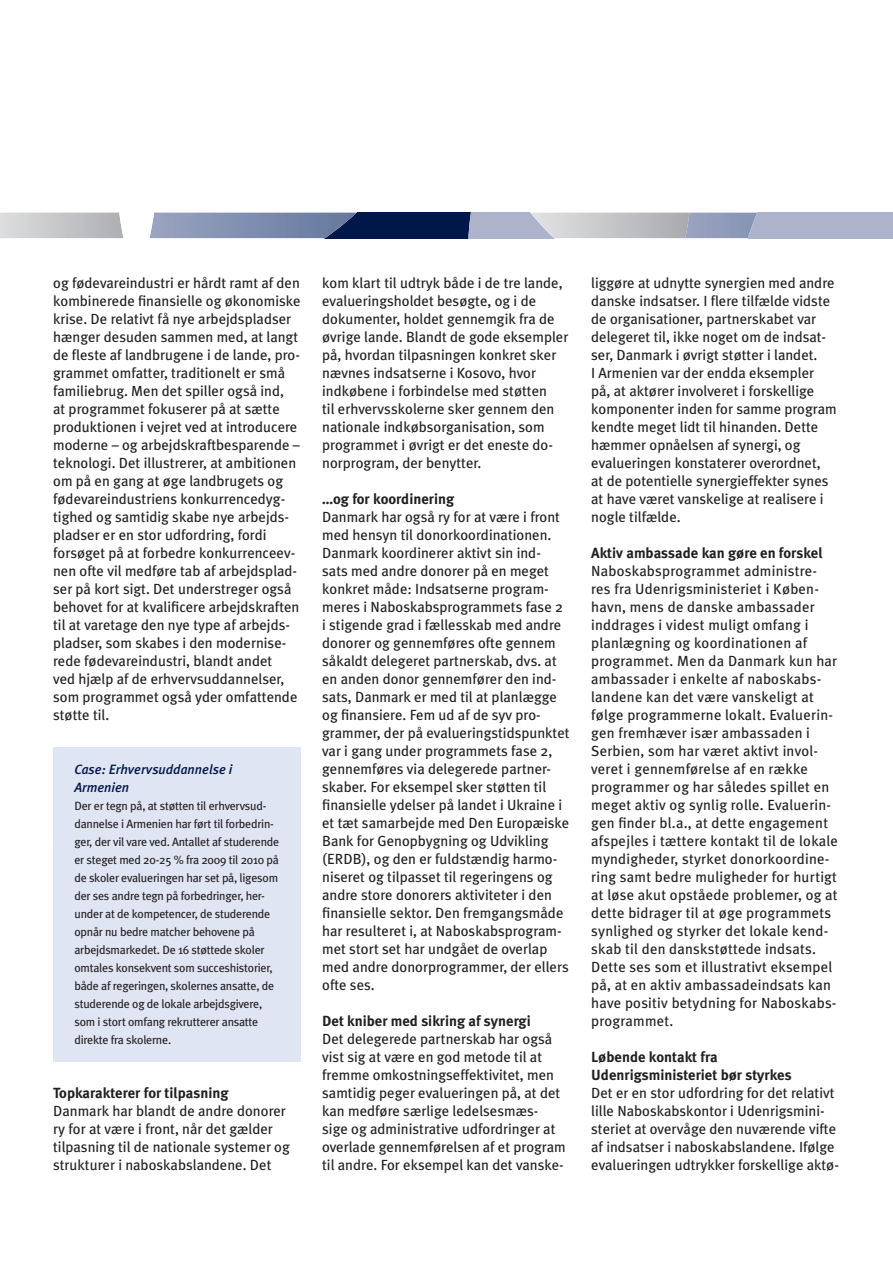
<style>
.page{position:relative;width:893px;height:1263px;background:#fff}
.page>*{position:absolute;margin:0;border:0;box-sizing:border-box;transform-origin:0 0}
.Body_Meta{font:14.7px/18px "Meta Plus";color:#231f20}
.Body-underrubrik{font:700 14.7px/18px "Meta Plus";color:#231f20}
.Fakta-toptekst{font:italic 500 13.5px/18px "Meta Plus";color:#00174a}
.Fakta-toptekst-2{font:12px/18px "Meta Plus";letter-spacing:-.02em;color:#231f20}
</style>
<div class="page">
<svg style="left:0;top:213px;width:893px;height:25px;background:#929bb2"></svg>
<div style="left:53px;top:747px;width:248px;height:315px;background:#e0e5f3"></div>
<p class="Body_Meta" style="left:53px;top:274px;width:249px">og fødevareindustri er hårdt ramt af den kombinerede finansielle og økonomiske krise. De relativt få nye arbejdspladser hænger desuden sammen med, at langt de fleste af landbrugene i de lande, pro&shy;grammet omfatter, traditionelt er små familiebrug. Men det spiller også ind,<br>at programmet fokuserer på at sætte produktionen i vejret ved at introducere moderne – og arbejdskraftbesparende – teknologi. Det illustrerer, at ambitionen om på en gang at øge landbrugets og fødevareindustriens konkurrencedyg&shy;tighed og samtidig skabe nye arbejds&shy;pladser er en stor udfordring, fordi forsøget på at forbedre konkurrenceev&shy;nen ofte vil medføre tab af arbejdsplad&shy;ser på kort sigt. Det understreger også behovet for at kvalificere arbejdskraften til at varetage den nye type af arbejds&shy;pladser, som skabes i den modernise&shy;rede fødevareindustri, blandt andet<br>ved hjælp af de erhvervsuddannelser, som programmet også yder omfattende støtte til.</p>
<p class="Fakta-toptekst" style="left:74px;top:760px;width:160px">Case: Erhvervsuddannelse i<br>Armenien</p>
<p class="Fakta-toptekst-2" style="left:74px;top:797px;width:206px">Der er tegn på, at støtten til erhvervsud&shy;dannelse i Armenien har ført til forbedrin&shy;ger, der vil vare ved. Antallet af studerende er steget med 20-25 % fra 2009 til 2010 på de skoler evalueringen har set på, ligesom der ses andre tegn på forbedringer, her&shy;under at de kompetencer, de studerende opnår nu bedre matcher behovene på arbejdsmarkedet. De 16 støttede skoler omtales konsekvent som succeshistorier, både af regeringen, skolernes ansatte, de studerende og de lokale arbejdsgivere, som i stort omfang rekrutterer ansatte direkte fra skolerne.</p>
<p class="Body-underrubrik" style="left:53px;top:1084px;width:177px">Topkarakterer for tilpasning</p>
<p class="Body_Meta" style="left:53px;top:1102px;width:238px">Danmark har blandt de andre donorer ry for at være i front, når det gælder tilpasning til de nationale systemer og strukturer i naboskabslandene. Det</p>
<p class="Body_Meta" style="left:322px;top:274px;width:248px">kom klart til udtryk både i de tre lande, evalueringsholdet besøgte, og i de dokumenter, holdet gennemgik fra de øvrige lande. Blandt de gode eksempler på, hvordan tilpasningen konkret sker nævnes indsatserne i Kosovo, hvor indkøbene i forbindelse med støtten<br>til erhvervsskolerne sker gennem den nationale indkøbsorganisation, som programmet i øvrigt er det eneste do&shy;norprogram, der benytter.</p>
<p class="Body-underrubrik" style="left:322px;top:490px;width:133px">…og for koordinering</p>
<p class="Body_Meta" style="left:322px;top:508px;width:249px">Danmark har også ry for at være i front med hensyn til donorkoordinationen.<br>Danmark koordinerer aktivt sin ind&shy;sats med andre donorer på en meget konkret måde: Indsatserne program&shy;meres i Naboskabsprogrammets fase 2 i stigende grad i fællesskab med andre donorer og gennemføres ofte gennem såkaldt delegeret partnerskab, dvs. at en anden donor gennemfører den ind&shy;sats, Danmark er med til at planlægge og finansiere. Fem ud af de syv pro&shy;grammer, der på evalueringstidspunktet var i gang under programmets fase 2, gennemføres via delegerede partner&shy;skaber. For eksempel sker støtten til finansielle ydelser på landet i Ukraine i et tæt samarbejde med Den Europæiske Bank for Genopbygning og Udvikling (ERDB), og den er fuldstændig harmo&shy;niseret og tilpasset til regeringens og andre store donorers aktiviteter i den finansielle sektor. Den fremgangsmåde har resulteret i, at Naboskabsprogram&shy;met stort set har undgået de overlap med andre donorprogrammer, der ellers ofte ses.</p>
<p class="Body-underrubrik" style="left:322px;top:1012px;width:210px">Det kniber med sikring af synergi</p>
<p class="Body_Meta" style="left:322px;top:1030px;width:245px">Det delegerede partnerskab har også vist sig at være en god metode til at fremme omkostningseffektivitet, men samtidig peger evalueringen på, at det kan medføre særlige ledelsesmæs&shy;sige og administrative udfordringer at overlade gennemførelsen af et program til andre. For eksempel kan det vanske-</p>
<p class="Body_Meta" style="left:591px;top:274px;width:247px">liggøre at udnytte synergien med andre danske indsatser. I flere tilfælde vidste de organisationer, partnerskabet var delegeret til, ikke noget om de indsat&shy;ser, Danmark i øvrigt støtter i landet.<br>I Armenien var der endda eksempler på, at aktører involveret i forskellige komponenter inden for samme program kendte meget lidt til hinanden. Dette hæmmer opnåelsen af synergi, og evalueringen konstaterer overordnet,<br>at de potentielle synergieffekter synes at have været vanskelige at realisere i nogle tilfælde.</p>
<p class="Body-underrubrik" style="left:591px;top:544px;width:233px">Aktiv ambassade kan gøre en forskel</p>
<p class="Body_Meta" style="left:591px;top:562px;width:248px">Naboskabsprogrammet administre&shy;res fra Udenrigsministeriet i Køben&shy;havn, mens de danske ambassader inddrages i videst muligt omfang i planlægning og koordinationen af programmet. Men da Danmark kun har ambassader i enkelte af naboskabs&shy;landene kan det være vanskeligt at følge programmerne lokalt. Evaluerin&shy;gen fremhæver især ambassaden i Serbien, som har været aktivt invol&shy;veret i gennemførelse af en række programmer og har således spillet en meget aktiv og synlig rolle. Evaluerin&shy;gen finder bl.a., at dette engagement afspejles i tættere kontakt til de lokale myndigheder, styrket donorkoordine&shy;ring samt bedre muligheder for hurtigt at løse akut opståede problemer, og at dette bidrager til at øge programmets synlighed og styrker det lokale kend&shy;skab til den danskstøttede indsats.<br>Dette ses som et illustrativt eksempel på, at en aktiv ambassadeindsats kan have positiv betydning for Naboskabs&shy;programmet.</p>
<p class="Body-underrubrik" style="left:591px;top:1048px;width:202px">Løbende kontakt fra<br>Udenrigsministeriet bør styrkes</p>
<p class="Body_Meta" style="left:591px;top:1084px;width:249px">Det er en stor udfordring for det relativt lille Naboskabskontor i Udenrigsmini&shy;steriet at overvåge den nuværende vifte af indsatser i naboskabslandene. Ifølge evalueringen udtrykker forskellige aktø-</p>
</div>
